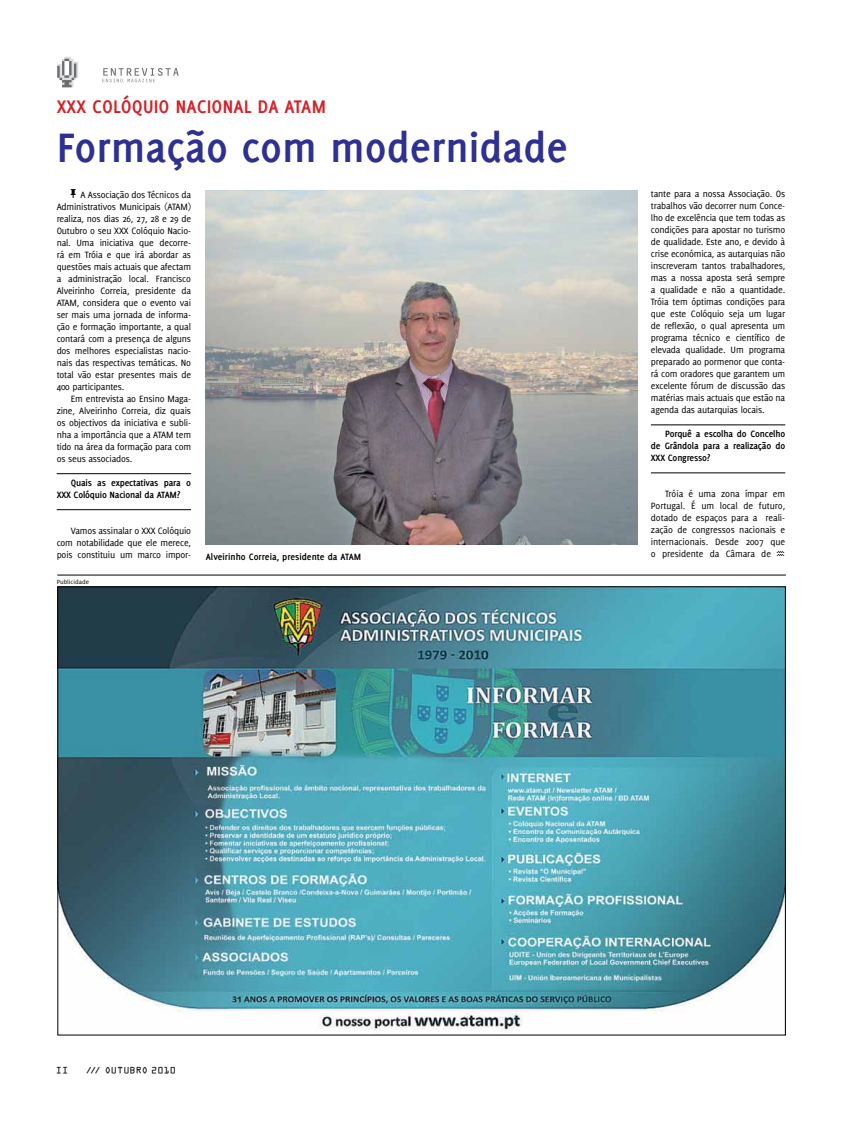
<style>
.page{position:relative;width:842px;height:1134px;background:#fff}
.page>*{position:absolute;margin:0;border:0;box-sizing:border-box;transform-origin:0 0}
.t1{font:700 45px "Delicious";color:#2e3092}
.t2{font:700 20px "Delicious";color:#d2232a}
.t3{font:10px/12px "Delicious";letter-spacing:-.02em;color:#000;text-align:justify}
.t4{font:700 10px/12px "Delicious";letter-spacing:-.02em;color:#000}
.t5{font:700 10px "Delicious";color:#000}
.t6{font:10px "OCR Aby BT";color:#000}
.t7{font:6.6px "Delicious";color:#000;scale:1.07 1}
.s1{font-family:"Icon Bit Two"}
.s2{font-family:"Icon Bit One"}
</style>
<div class="page">
<hr style="left:57px;top:473px;width:134px;height:1px;background:#000">
<hr style="left:57px;top:509px;width:134px;height:1px;background:#000">
<hr style="left:651px;top:425px;width:134px;height:1px;background:#000">
<hr style="left:651px;top:473px;width:134px;height:1px;background:#000">
<img style="left:59px;top:588px;width:725px;height:443px">
<hr style="left:57px;top:575px;width:729px;height:1px;background:#000">
<svg style="left:57px;top:56px;width:22px;height:32px"></svg>
<svg style="left:102px;top:68px;width:77px;height:14px"></svg>
<img style="left:206px;top:190px;width:431px;height:355px">
<h2 class="t2" style="left:57px;top:95px;width:271px">XXX Colóquio Nacional da ATAM</h2>
<h1 class="t1" style="left:57px;top:121px;width:513px">Formação com modernidade</h1>
<p class="t3" style="left:57px;top:188px;width:136px;text-indent:14px"><span class="s1">6</span> A Associação dos Técnicos da Administrativos Municipais (ATAM) realiza, nos dias 26, 27, 28 e 29 de Outubro o seu XXX Colóquio Nacio&shy;nal. Uma iniciativa que decorre&shy;rá em Tróia e que irá abordar as questões mais actuais que afectam a administração local. Francisco Alveirinho Correia, presidente da ATAM, considera que o evento vai ser mais uma jornada de informa&shy;ção e formação importante, a qual contará com a presença de alguns dos melhores especialistas nacio&shy;nais das respectivas temáticas. No total vão estar presentes mais de 400 participantes.</p>
<p class="t3" style="left:57px;top:392px;width:136px;text-indent:14px">Em entrevista ao Ensino Maga&shy;zine, Alveirinho Correia, diz quais os objectivos da iniciativa e subli&shy;nha a importância que a ATAM tem tido na área da formação para com os seus associados.</p>
<p class="t4" style="left:57px;top:476px;width:136px;text-indent:14px">Quais as expectativas para o<br>XXX Colóquio Nacional da ATAM?</p>
<p class="t3" style="left:57px;top:524px;width:136px;text-indent:14px">Vamos assinalar o XXX Colóquio com notabilidade que ele merece, pois constituiu um marco impor-</p>
<p class="t7" style="left:57px;top:578px;width:32px">Publicidade</p>
<p class="t5" style="left:206px;top:551px;width:157px">Alveirinho Correia, presidente da ATAM</p>
<p class="t3" style="left:651px;top:188px;width:136px">tante para a nossa Associação. Os trabalhos vão decorrer num Conce&shy;lho de excelência que tem todas as condições para apostar no turismo de qualidade. Este ano, e devido à crise económica, as autarquias não inscreveram tantos trabalhadores, mas a nossa aposta será sempre a qualidade e não a quantidade.<br>Tróia tem óptimas condições para que este Colóquio seja um lugar de reflexão, o qual apresenta um programa técnico e científico de elevada qualidade. Um programa preparado ao pormenor que conta&shy;rá com oradores que garantem um excelente fórum de discussão das matérias mais actuais que estão na agenda das autarquias locais.</p>
<p class="t4" style="left:651px;top:428px;width:136px;text-align:justify;text-indent:14px">Porquê a escolha do Concelho de Grândola para a realização do XXX Congresso?</p>
<p class="t3" style="left:651px;top:488px;width:136px;text-indent:14px">Tróia é uma zona ímpar em Portugal. É um local de futuro, dotado de espaços para a reali&shy;zação de congressos nacionais e internacionais. Desde 2007 que o presidente da Câmara de <span class="s2">;</span></p>
<p class="t6" style="left:56px;top:1064px;width:14px">II</p>
<p class="t6" style="left:86px;top:1064px;width:92px">/// OUTUBRO 2010</p>
</div>
